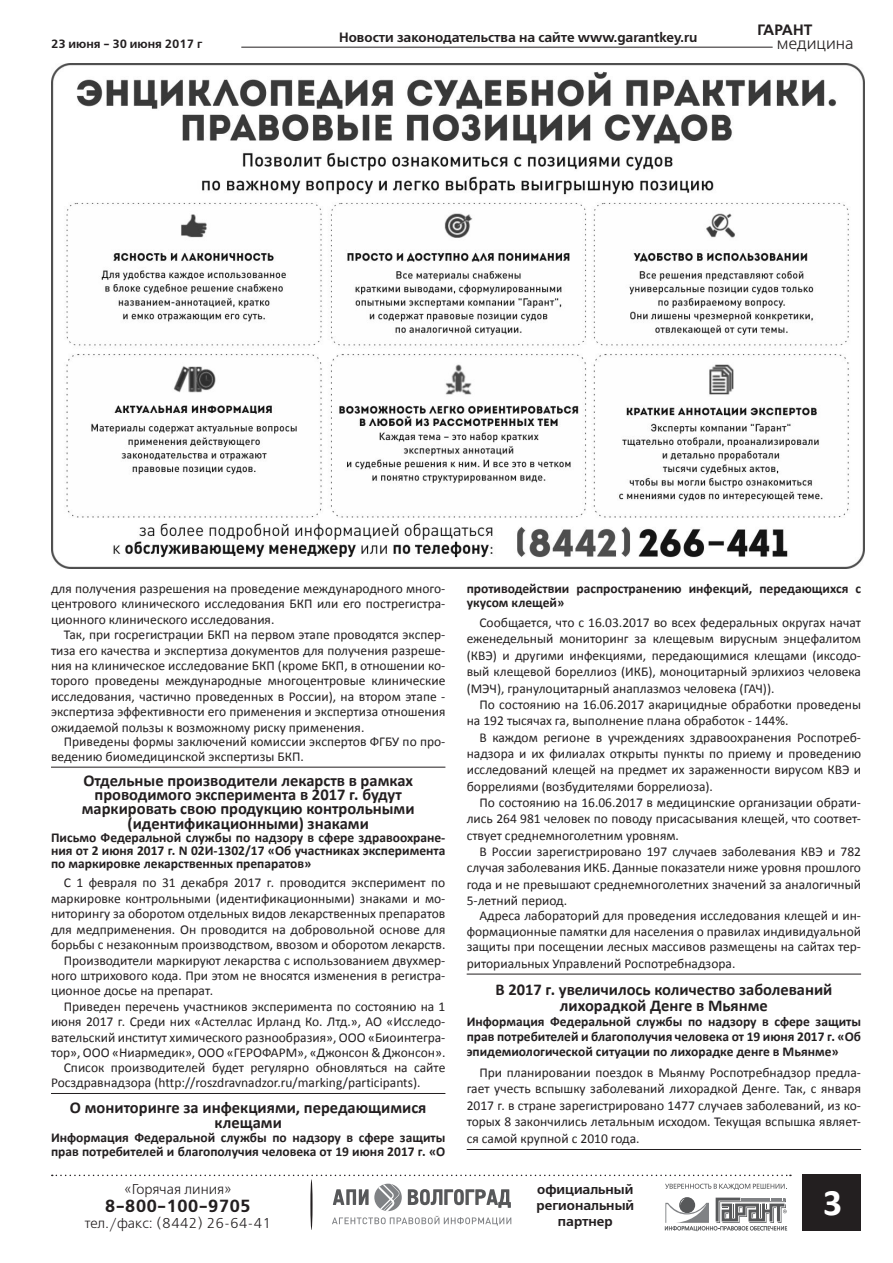
<style>
.page{position:relative;width:893px;height:1263px;background:#fff}
.page>*{position:absolute;margin:0;border:0;box-sizing:border-box;transform-origin:0 0}
.Текст_Маркированный{font:700 37.5px "Calibri";color:#fff}
.t1{font:700 17.55px "Free Set C";color:#231f20}
.Заголовок{font:700 16.5px/14.4px "Calibri";color:#231f20;text-align:center}
.t2{font:16.5px "Free Set C";color:#231f20}
.t3{font:700 15px "Free Set C";color:#231f20}
.t4{font:14.25px "Free Set C";color:#231f20}
.Текст{font:13.5px/15.5px "Calibri";color:#231f20;text-align:justify}
.текст_линейка{font:13.5px/16.5px "Calibri";color:#231f20}
.ПодЗаголовок{font:700 13.5px/12.9px "Calibri";color:#231f20;text-align:justify}
.t5{font:700 13.5px/16.2px "Free Set C";color:#231f20;text-align:center}
.t6{font:700 12px "Free Set C";color:#231f20}
</style>
<div class="page">
<hr style="left:241px;top:47px;width:532px;height:1px;background:#231f20">
<div style="left:802px;top:1174px;width:58px;height:57px;background:#231f20"></div>
<svg style="left:52px;top:1174px;width:739px;height:2px"></svg>
<hr style="left:310px;top:1179px;width:3px;height:51px;background:#231f20;border-radius:50%">
<svg style="left:332px;top:1184px;width:179px;height:42px"></svg>
<svg style="left:665px;top:1197px;width:122px;height:34px"></svg>
<svg style="left:665px;top:1184px;width:122px;height:6px"></svg>
<hr style="left:51px;top:767px;width:394px;height:1px;background:#231f20">
<hr style="left:51px;top:1093px;width:394px;height:1px;background:#231f20">
<hr style="left:467px;top:974px;width:394px;height:1px;background:#231f20">
<hr style="left:467px;top:1149px;width:394px;height:1px;background:#231f20">
<img style="left:51px;top:64px;width:814px;height:504px">
<p class="t3" style="left:757px;top:21px;width:57px">ГАРАНТ</p>
<p class="t5" style="left:339px;top:30px;width:360px">Новости законодательства на сайте www.garantkey.ru</p>
<p class="t6" style="left:51px;top:36px;width:153px">23 июня - 30 июня 2017 г</p>
<p class="t2" style="left:777px;top:33px;width:78px">медицина</p>
<p class="Текст" style="left:51px;top:580px;width:396px">для получения разрешения на проведение международного много&shy;центрового клинического исследования БКП или его пострегистра&shy;ционного клинического исследования.</p>
<p class="Текст" style="left:51px;top:626px;width:396px;text-indent:13px">Так, при госрегистрации БКП на первом этапе проводятся экспер&shy;тиза его качества и экспертиза документов для получения разреше&shy;ния на клиническое исследование БКП (кроме БКП, в отношении ко&shy;торого проведены международные многоцентровые клинические исследования, частично проведенных в России), на втором этапе - экспертиза эффективности его применения и экспертиза отношения ожидаемой пользы к возможному риску применения.</p>
<p class="текст_линейка" style="left:51px;top:734px;width:396px;line-height:14.4px;text-indent:13px">Приведены формы заключений комиссии экспертов ФГБУ по про&shy;ведению биомедицинской экспертизы БКП.</p>
<p class="Заголовок" style="left:82px;top:772px;width:334px">Отдельные производители лекарств в рамках проводимого эксперимента в 2017 г. будут маркировать свою продукцию контрольными (идентификационными) знаками</p>
<p class="ПодЗаголовок" style="left:51px;top:830px;width:396px">Письмо Федеральной службы по надзору в сфере здравоохране&shy;ния от 2 июня 2017 г. N 02И-1302/17 «Об участниках эксперимента по маркировке лекарственных препаратов»</p>
<p class="Текст" style="left:51px;top:875px;width:396px;text-indent:13px">С 1 февраля по 31 декабря 2017 г. проводится эксперимент по маркировке контрольными (идентификационными) знаками и мо&shy;ниторингу за оборотом отдельных видов лекарственных препаратов для медприменения. Он проводится на добровольной основе для борьбы с незаконным производством, ввозом и оборотом лекарств.</p>
<p class="Текст" style="left:51px;top:952px;width:396px;text-indent:13px">Производители маркируют лекарства с использованием двухмер&shy;ного штрихового кода. При этом не вносятся изменения в регистра&shy;ционное досье на препарат.</p>
<p class="Текст" style="left:51px;top:998px;width:396px;text-indent:13px">Приведен перечень участников эксперимента по состоянию на 1 июня 2017 г. Среди них «Астеллас Ирланд Ко. Лтд.», АО «Исследо&shy;вательский институт химического разнообразия», ООО «Биоинтегра&shy;тор», ООО «Ниармедик», ООО «ГЕРОФАРМ», «Джонсон &amp; Джонсон».</p>
<p class="текст_линейка" style="left:51px;top:1059px;width:396px;line-height:15.3px;text-indent:13px">Список производителей будет регулярно обновляться на сайте<br>Росздравнадзора (http://roszdravnadzor.ru/marking/participants).</p>
<p class="Заголовок" style="left:70px;top:1099px;width:358px;line-height:15.3px">О мониторинге за инфекциями, передающимися клещами</p>
<p class="ПодЗаголовок" style="left:51px;top:1130px;width:396px;line-height:13.8px">Информация Федеральной службы по надзору в сфере защиты прав потребителей и благополучия человека от 19 июня 2017 г. «О</p>
<p class="t4" style="left:124px;top:1180px;width:109px">«Горячая линия»</p>
<p class="t1" style="left:105px;top:1195px;width:148px">8-800-100-9705</p>
<p class="t4" style="left:85px;top:1215px;width:188px">тел./факс: (8442) 26-64-41</p>
<p class="ПодЗаголовок" style="left:467px;top:581px;width:396px;line-height:13.8px">противодействии распространению инфекций, передающихся с укусом клещей»</p>
<p class="Текст" style="left:467px;top:614px;width:396px;line-height:16.4px;text-indent:13px">Сообщается, что с 16.03.2017 во всех федеральных округах начат еженедельный мониторинг за клещевым вирусным энцефалитом (КВЭ) и другими инфекциями, передающимися клещами (иксодо&shy;вый клещевой бореллиоз (ИКБ), моноцитарный эрлихиоз человека (МЭЧ), гранулоцитарный анаплазмоз человека (ГАЧ)).</p>
<p class="Текст" style="left:467px;top:696px;width:396px;line-height:16.4px;text-indent:13px">По состоянию на 16.06.2017 акарицидные обработки проведены на 192 тысячах га, выполнение плана обработок - 144%.</p>
<p class="Текст" style="left:467px;top:728px;width:396px;line-height:16.4px;text-indent:13px">В каждом регионе в учреждениях здравоохранения Роспотреб&shy;надзора и их филиалах открыты пункты по приему и проведению исследований клещей на предмет их зараженности вирусом КВЭ и боррелиями (возбудителями боррелиоза).</p>
<p class="Текст" style="left:467px;top:794px;width:396px;line-height:16.4px;text-indent:13px">По состоянию на 16.06.2017 в медицинские организации обрати&shy;лись 264 981 человек по поводу присасывания клещей, что соответ&shy;ствует среднемноголетним уровням.</p>
<p class="Текст" style="left:467px;top:843px;width:396px;line-height:16.4px;text-indent:13px">В России зарегистрировано 197 случаев заболевания КВЭ и 782 случая заболевания ИКБ. Данные показатели ниже уровня прошлого года и не превышают среднемноголетних значений за аналогичный 5-летний период.</p>
<p class="текст_линейка" style="left:467px;top:908px;width:396px;line-height:15.8px;text-align:justify;text-indent:13px">Адреса лабораторий для проведения исследования клещей и ин&shy;формационные памятки для населения о правилах индивидуальной защиты при посещении лесных массивов размещены на сайтах тер&shy;риториальных Управлений Роспотребнадзора.</p>
<p class="Заголовок" style="left:495px;top:980px;width:338px;line-height:16.5px">В 2017 г. увеличилось количество заболеваний лихорадкой Денге в Мьянме</p>
<p class="ПодЗаголовок" style="left:467px;top:1014px;width:396px;line-height:15px">Информация Федеральной службы по надзору в сфере защиты прав потребителей и благополучия человека от 19 июня 2017 г. «Об эпидемиологической ситуации по лихорадке денге в Мьянме»</p>
<p class="текст_линейка" style="left:467px;top:1064px;width:396px;text-align:justify;text-indent:13px">При планировании поездок в Мьянму Роспотребнадзор предла&shy;гает учесть вспышку заболеваний лихорадкой Денге. Так, с января 2017 г. в стране зарегистрировано 1477 случаев заболеваний, из ко&shy;торых 8 закончились летальным исходом. Текущая вспышка являет&shy;ся самой крупной с 2010 года.</p>
<p class="t5" style="left:536px;top:1181px;width:99px">официальный региональный партнер</p>
<p class="Текст_Маркированный" style="left:823px;top:1176px;width:21px">3</p>
</div>
